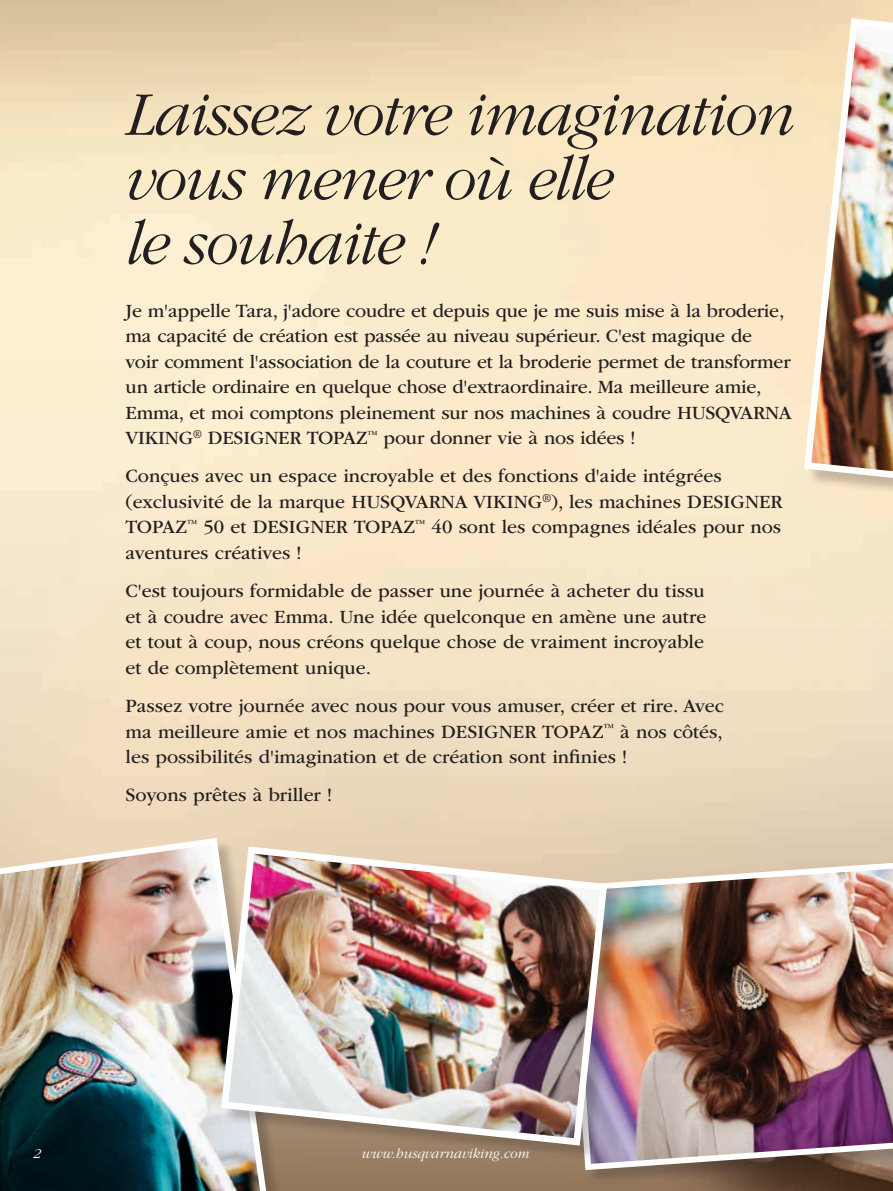
<style>
.page{position:relative;width:893px;height:1191px;background:#fff}
.page>*{position:absolute;margin:0;border:0;box-sizing:border-box;transform-origin:0 0}
.t1{font:italic 300 64.5px/64.5px "ITC Garamond Std";letter-spacing:-.025em;color:#231f20}
.t2{font:19.5px/25.5px "ITC Garamond Std";letter-spacing:-.01em;color:#231f20}
.t3{font:italic 300 14.25px "ITC Garamond Std";color:#fff}
</style>
<div class="page">
<img style="left:0;top:0;width:893px;height:1191px">
<div style="left:807px;top:21px;width:86px;height:502px;background:#f8e9ca"></div>
<img style="left:800px;top:15px;width:93px;height:493px">
<img style="left:0;top:834px;width:272px;height:357px">
<div style="left:567px;top:860px;width:326px;height:327px;background:#231f20;opacity:.25"></div>
<img style="left:562px;top:856px;width:331px;height:317px">
<div style="left:222px;top:847px;width:402px;height:315px;background:#231f20;opacity:.25"></div>
<img style="left:217px;top:842px;width:394px;height:307px">
<h1 class="t1" style="left:126px;top:83px;width:671px">Laissez votre imagination vous mener où elle<br>le souhaite !</h1>
<p class="t2" style="left:126px;top:298px;width:668px">Je m'appelle Tara, j'adore coudre et depuis que je me suis mise à la broderie, ma capacité de création est passée au niveau supérieur. C'est magique de<br>voir comment l'association de la couture et la broderie permet de transformer un article ordinaire en quelque chose d'extraordinaire. Ma meilleure amie, Emma, et moi comptons pleinement sur nos machines à coudre HUSQVARNA VIKING<sup>®</sup> DESIGNER TOPAZ<sup>™</sup> pour donner vie à nos idées !</p>
<p class="t2" style="left:126px;top:464px;width:659px">Conçues avec un espace incroyable et des fonctions d'aide intégrées (exclusivité de la marque HUSQVARNA VIKING<sup>®</sup>), les machines DESIGNER TOPAZ<sup>™</sup> 50 et DESIGNER TOPAZ<sup>™</sup> 40 sont les compagnes idéales pour nos aventures créatives !</p>
<p class="t2" style="left:126px;top:578px;width:582px;text-align:justify">C'est toujours formidable de passer une journée à acheter du tissu et à coudre avec Emma. Une idée quelconque en amène une autre et tout à coup, nous créons quelque chose de vraiment incroyable et de complètement unique.</p>
<p class="t2" style="left:126px;top:693px;width:600px;text-align:justify">Passez votre journée avec nous pour vous amuser, créer et rire. Avec ma meilleure amie et nos machines DESIGNER TOPAZ<sup>™</sup> à nos côtés, les possibilités d'imagination et de création sont infinies !</p>
<p class="t2" style="left:126px;top:782px;width:208px">Soyons prêtes à briller !</p>
<p class="t3" style="left:33px;top:1146px;width:9px">2</p>
<p class="t3" style="left:362px;top:1146px;width:169px">www.husqvarnaviking.com</p>
</div>
